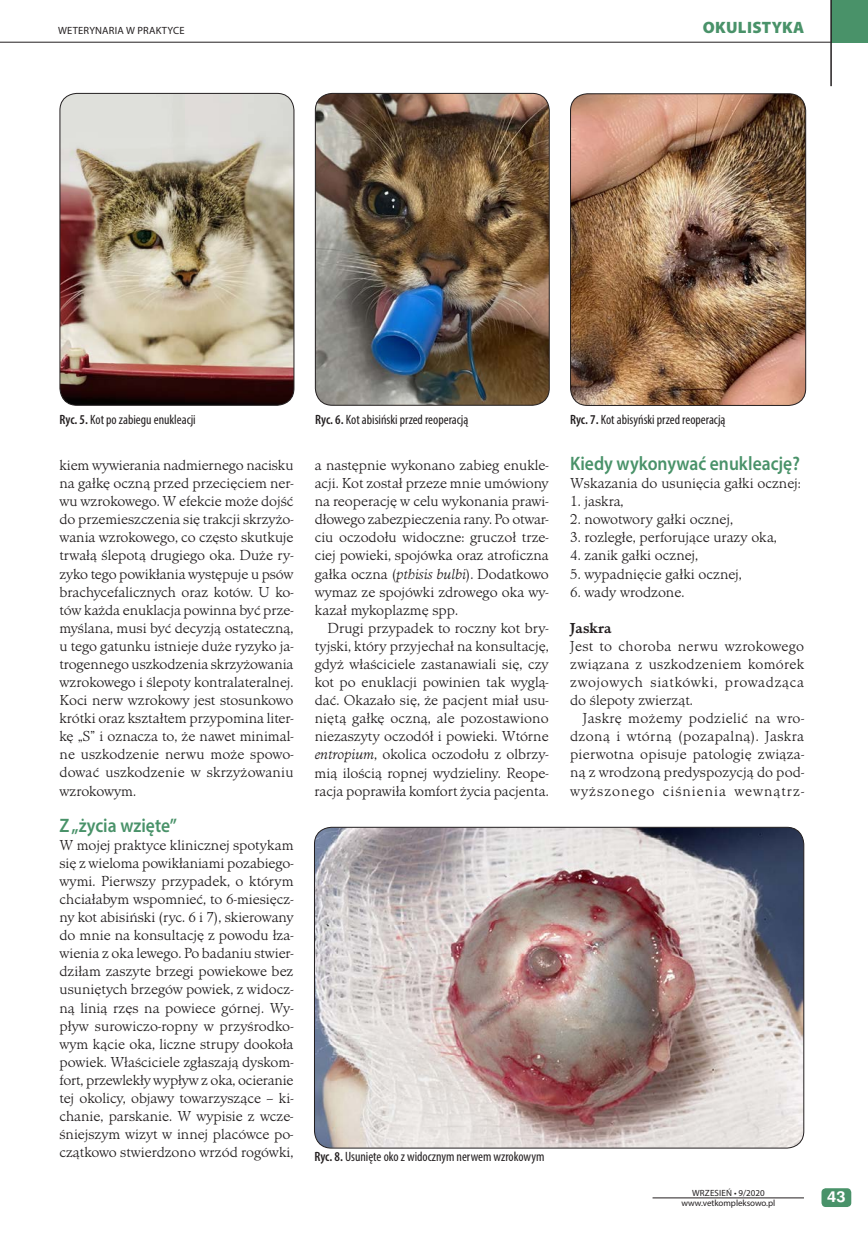
<style>
.page{position:relative;width:868px;height:1234px;background:#fff}
.page>*{position:absolute;margin:0;border:0;box-sizing:border-box;transform-origin:0 0}
.t1{font:600 19.5px "Myriad Pro";color:#499269;scale:.9 1}
.t2{font:900 16.5px "Myriad Pro";letter-spacing:.02em;color:#499269}
.t3{font:300 15px/18px "Minister TCE";color:#231f20;text-align:justify}
.t4{font:700 15px "Minister TCE";color:#231f20}
.t5{font:700 15px "Nimbus San LCE";color:#fff;scale:1.1 1}
.t6{font:condensed 13.5px "Myriad Pro";color:#231f20}
.t7{font:10.5px "Myriad Pro";letter-spacing:.02em;color:#231f20}
.t8{font:9px "Myriad Pro";letter-spacing:-.005em;color:#231f20}
.t9{font:9px "Myriad Pro";letter-spacing:.02em;color:#231f20}
.s1{font-weight:600}
.s2{font-style:italic}
</style>
<div class="page">
<div style="left:831px;top:0;width:36px;height:42px;background:#499269"></div>
<hr style="left:830px;top:0;width:1px;height:86px;background:#231f20">
<hr style="left:0;top:42px;width:830px;height:1px;background:#231f20">
<div style="left:821px;top:1187px;width:30px;height:19px;background:#499269;border-radius:4px"></div>
<hr style="left:652px;top:1197px;width:151px;height:1px;background:#231f20">
<img style="left:60px;top:93px;width:234px;height:312px">
<div style="left:60px;top:93px;width:234px;height:312px;border:1px solid #231f20;border-radius:17px"></div>
<img style="left:315px;top:93px;width:234px;height:312px">
<div style="left:315px;top:93px;width:234px;height:312px;border:1px solid #231f20;border-radius:17px"></div>
<img style="left:570px;top:94px;width:235px;height:311px">
<div style="left:570px;top:93px;width:236px;height:313px;border:1px solid #231f20;border-radius:17px"></div>
<img style="left:314px;top:828px;width:489px;height:319px">
<p class="t7" style="left:58px;top:24px;width:128px">WETERYNARIA W PRAKTYCE</p>
<p class="t2" style="left:702px;top:17px;width:103px">OKULISTYKA</p>
<p class="t6" style="left:60px;top:411px;width:138px"><span class="s1">Ryc. 5.</span> Kot po zabiegu enukleacji</p>
<p class="t6" style="left:315px;top:411px;width:155px"><span class="s1">Ryc. 6.</span> Kot abisiński przed reoperacją</p>
<p class="t6" style="left:570px;top:411px;width:157px"><span class="s1">Ryc. 7.</span> Kot abisyński przed reoperacją</p>
<p class="t3" style="left:59px;top:456px;width:235px">kiem wywierania nadmiernego nacisku na gałkę oczną przed przecięciem ner&shy;wu wzrokowego. W efekcie może dojść do przemieszczenia się trakcji skrzyżo&shy;wania wzrokowego, co często skutkuje trwałą ślepotą drugiego oka. Duże ry&shy;zyko tego powikłania występuje u psów brachycefalicznych oraz kotów. U ko&shy;tów każda enuklacja powinna być prze&shy;myślana, musi być decyzją ostateczną, u tego gatunku istnieje duże ryzyko ja&shy;trogennego uszkodzenia skrzyżowania wzrokowego i ślepoty kontralateralnej.<br>Koci nerw wzrokowy jest stosunkowo krótki oraz kształtem przypomina liter&shy;kę „S” i oznacza to, że nawet minimal&shy;ne uszkodzenie nerwu może spowo&shy;dować uszkodzenie w skrzyżowaniu wzrokowym.</p>
<h1 class="t1" style="left:60px;top:812px;width:132px">Z „życia wzięte”</h1>
<p class="t3" style="left:59px;top:835px;width:235px">W mojej praktyce klinicznej spotykam się z wieloma powikłaniami pozabiego&shy;wymi. Pierwszy przypadek, o którym chciałabym wspomnieć, to 6-miesięcz&shy;ny kot abisiński (ryc. 6 i 7), skierowany do mnie na konsultację z powodu łza&shy;wienia z oka lewego. Po badaniu stwier&shy;dziłam zaszyte brzegi powiekowe bez usuniętych brzegów powiek, z widocz&shy;ną linią rzęs na powiece górnej. Wy&shy;pływ surowiczo-ropny w przyśrodko&shy;wym kącie oka, liczne strupy dookoła powiek. Właściciele zgłaszają dyskom&shy;fort, przewlekły wypływ z oka, ocieranie tej okolicy, objawy towarzyszące – ki&shy;chanie, parskanie. W wypisie z wcze&shy;śniejszym wizyt w innej placówce po&shy;czątkowo stwierdzono wrzód rogówki,</p>
<p class="t3" style="left:314px;top:456px;width:235px">a następnie wykonano zabieg enukle&shy;acji. Kot został przeze mnie umówiony na reoperację w celu wykonania prawi&shy;dłowego zabezpieczenia rany. Po otwar&shy;ciu oczodołu widoczne: gruczoł trze&shy;ciej powieki, spojówka oraz atroficzna gałka oczna (<span class="s2">pthisis bulbi</span>). Dodatkowo wymaz ze spojówki zdrowego oka wy&shy;kazał mykoplazmę spp.</p>
<p class="t3" style="left:314px;top:619px;width:235px;text-indent:13px">Drugi przypadek to roczny kot bry&shy;tyjski, który przyjechał na konsultację, gdyż właściciele zastanawiali się, czy kot po enuklacji powinien tak wyglą&shy;dać. Okazało się, że pacjent miał usu&shy;niętą gałkę oczną, ale pozostawiono niezaszyty oczodół i powieki. Wtórne <span class="s2">entropium</span>, okolica oczodołu z olbrzy&shy;mią ilością ropnej wydzieliny. Reope&shy;racja poprawiła komfort życia pacjenta.</p>
<h1 class="t1" style="left:570px;top:451px;width:257px">Kiedy wykonywać enukleację?</h1>
<p class="t3" style="left:570px;top:474px;width:232px">Wskazania do usunięcia gałki ocznej:</p>
<p class="t3" style="left:570px;top:492px;width:55px">1. jaskra,</p>
<p class="t3" style="left:570px;top:510px;width:164px">2. nowotwory gałki ocznej,</p>
<p class="t3" style="left:570px;top:528px;width:208px">3. rozległe, perforujące urazy oka,</p>
<p class="t3" style="left:570px;top:546px;width:130px">4. zanik gałki ocznej,</p>
<p class="t3" style="left:570px;top:564px;width:173px">5. wypadnięcie gałki ocznej,</p>
<p class="t3" style="left:570px;top:583px;width:116px">6. wady wrodzone.</p>
<p class="t4" style="left:570px;top:619px;width:43px">Jaskra</p>
<p class="t3" style="left:570px;top:637px;width:235px">Jest to choroba nerwu wzrokowego związana z uszkodzeniem komórek zwojowych siatkówki, prowadząca do ślepoty zwierząt.</p>
<p class="t3" style="left:570px;top:709px;width:235px;text-indent:13px">Jaskrę możemy podzielić na wro&shy;dzoną i wtórną (pozapalną). Jaskra pierwotna opisuje patologię związa&shy;ną z wrodzoną predyspozycją do pod&shy;wyższonego ciśnienia wewnątrz-</p>
<p class="t6" style="left:314px;top:1147px;width:231px"><span class="s1">Ryc. 8.</span> Usunięte oko z widocznym nerwem wzrokowym</p>
<p class="t9" style="left:692px;top:1186px;width:74px">WRZESIEŃ • 9/2020</p>
<p class="t8" style="left:681px;top:1197px;width:95px">www.vetkompleksowo.pl</p>
<p class="t5" style="left:827px;top:1187px;width:18px">43</p>
</div>
